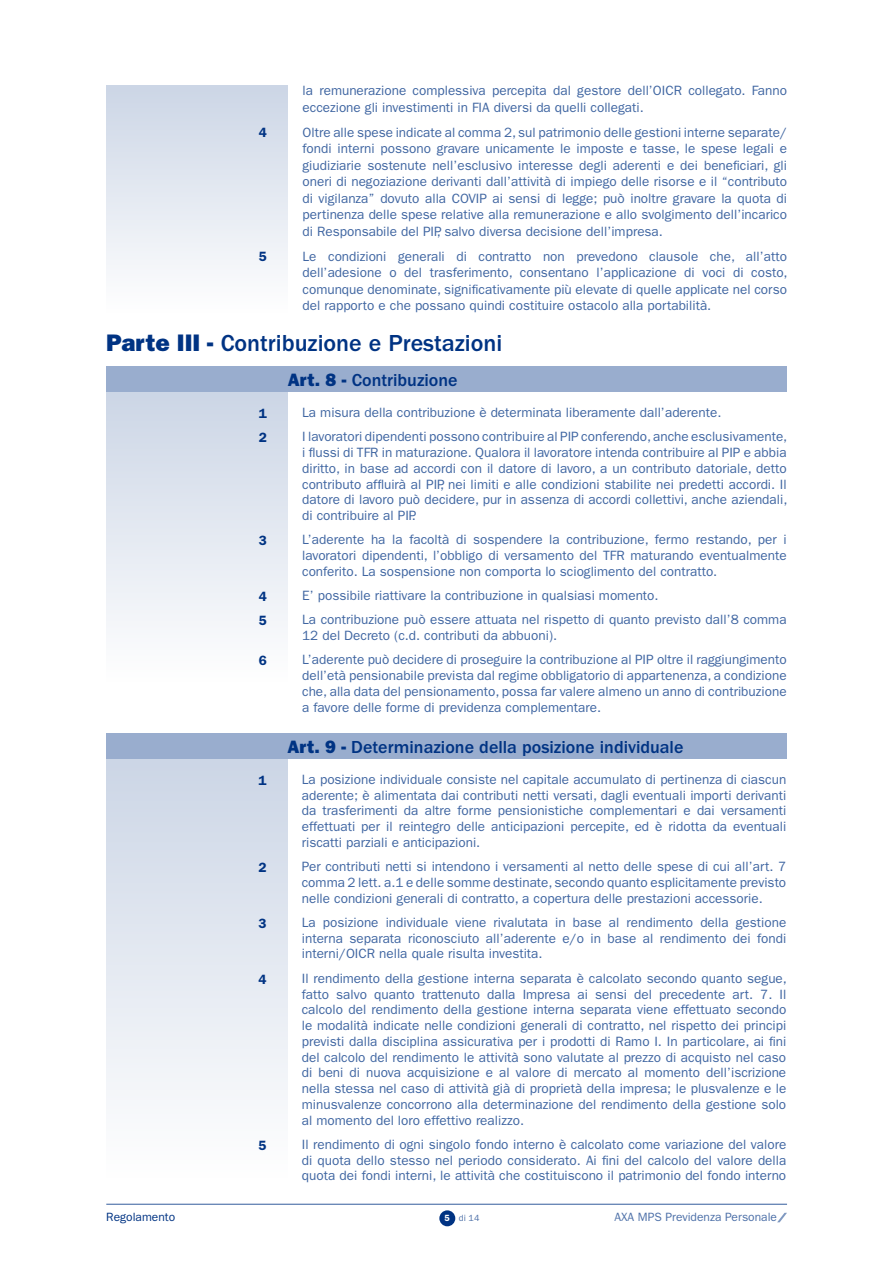
<style>
.page{position:relative;width:893px;height:1263px;background:#fff}
.page>*{position:absolute;margin:0;border:0;box-sizing:border-box;transform-origin:0 0}
.t1{font:500 24px "Franklin Gothic";color:#003383}
.t2{font:500 18px "Franklin Gothic";color:#003383}
.t3{font:13.5px/15.8px "Franklin Gothic";color:#4066a2;text-align:justify}
.t4{font:600 13.5px/24.3px "Franklin Gothic";color:#003383}
.t5{font:12px "Franklin Gothic";color:#4d70a8}
.t6{font:12px "Franklin Gothic";color:#003383}
.t7{font:9px "Franklin Gothic";color:#4d70a8}
.s1{font-weight:800}
.s2{font-weight:600;color:#fff}
</style>
<div class="page">
<svg style="left:777px;top:1213px;width:10px;height:9px"></svg>
<hr style="left:106px;top:1204px;width:681px;height:1px;background:#335c9c">
<div style="left:439px;top:1210px;width:16px;height:16px;background:#003383;border-radius:50%"></div>
<div style="left:106px;top:392px;width:182px;height:290px;background:linear-gradient(to bottom,#ccd5e5,#fefefe)"></div>
<div style="left:106px;top:366px;width:681px;height:26px;background:#99adce"></div>
<div style="left:106px;top:759px;width:181px;height:419px;background:linear-gradient(to bottom,#ccd5e5,#fefefe)"></div>
<div style="left:106px;top:733px;width:681px;height:25px;background:#99adce"></div>
<div style="left:106px;top:85px;width:182px;height:228px;background:linear-gradient(to bottom,#ccd5e6,#fefefe)"></div>
<p class="t3" style="left:303px;top:82px;width:486px;line-height:16.5px">la remunerazione complessiva percepita dal gestore dell’OICR collegato. Fanno eccezione gli investimenti in FIA diversi da quelli collegati.</p>
<p class="t3" style="left:303px;top:124px;width:486px;line-height:16.5px">Oltre alle spese indicate al comma 2, sul patrimonio delle gestioni interne separate/ fondi interni possono gravare unicamente le imposte e tasse, le spese legali e giudiziarie sostenute nell’esclusivo interesse degli aderenti e dei beneficiari, gli oneri di negoziazione derivanti dall’attività di impiego delle risorse e il “contributo di vigilanza” dovuto alla COVIP ai sensi di legge; può inoltre gravare la quota di pertinenza delle spese relative alla remunerazione e allo svolgimento dell’incarico di Responsabile del PIP, salvo diversa decisione dell’impresa.</p>
<p class="t3" style="left:303px;top:248px;width:487px;line-height:16.5px">Le condizioni generali di contratto non prevedono clausole che, all’atto dell’adesione o del trasferimento, consentano l’applicazione di voci di costo, comunque denominate, significativamente più elevate di quelle applicate nel corso del rapporto e che possano quindi costituire ostacolo alla portabilità.</p>
<h1 class="t1" style="left:106px;top:330px;width:397px"><span class="s1">Parte III -</span> Contribuzione e Prestazioni</h1>
<p class="t4" style="left:259px;top:120px;width:10px">4</p>
<p class="t4" style="left:259px;top:244px;width:10px">5</p>
<p class="t4" style="left:259px;top:401px;width:10px">1<br>2</p>
<p class="t4" style="left:259px;top:528px;width:10px">3</p>
<p class="t4" style="left:259px;top:584px;width:10px">4<br>5</p>
<p class="t4" style="left:259px;top:648px;width:10px">6</p>
<p class="t4" style="left:258px;top:768px;width:10px">1</p>
<p class="t4" style="left:258px;top:855px;width:10px">2</p>
<p class="t4" style="left:258px;top:911px;width:10px">3</p>
<p class="t4" style="left:258px;top:967px;width:10px">4</p>
<p class="t4" style="left:258px;top:1133px;width:10px">5</p>
<h2 class="t2" style="left:288px;top:370px;width:171px"><span class="s1">Art. 8 -</span> Contribuzione</h2>
<p class="t3" style="left:302px;top:400px;width:487px;line-height:24.3px">La misura della contribuzione è determinata liberamente dall’aderente.<br>I lavoratori dipendenti possono contribuire al PIP conferendo, anche esclusivamente,</p>
<p class="t3" style="left:302px;top:445px;width:487px">i flussi di TFR in maturazione. Qualora il lavoratore intenda contribuire al PIP e abbia diritto, in base ad accordi con il datore di lavoro, a un contributo datoriale, detto contributo affluirà al PIP, nei limiti e alle condizioni stabilite nei predetti accordi. Il datore di lavoro può decidere, pur in assenza di accordi collettivi, anche aziendali, di contribuire al PIP.</p>
<p class="t3" style="left:302px;top:532px;width:486px">L’aderente ha la facoltà di sospendere la contribuzione, fermo restando, per i lavoratori dipendenti, l’obbligo di versamento del TFR maturando eventualmente conferito. La sospensione non comporta lo scioglimento del contratto.</p>
<p class="t3" style="left:302px;top:583px;width:486px;line-height:24.3px">E’ possibile riattivare la contribuzione in qualsiasi momento.<br>La contribuzione può essere attuata nel rispetto di quanto previsto dall’8 comma</p>
<p class="t3" style="left:302px;top:623px;width:486px;line-height:24.3px">12 del Decreto (c.d. contributi da abbuoni).<br>L’aderente può decidere di proseguire la contribuzione al PIP oltre il raggiungimento</p>
<p class="t3" style="left:302px;top:668px;width:486px">dell’età pensionabile prevista dal regime obbligatorio di appartenenza, a condizione che, alla data del pensionamento, possa far valere almeno un anno di contribuzione a favore delle forme di previdenza complementare.</p>
<h2 class="t2" style="left:287px;top:736px;width:397px"><span class="s1">Art. 9 -</span> Determinazione della posizione individuale</h2>
<p class="t3" style="left:302px;top:771px;width:486px">La posizione individuale consiste nel capitale accumulato di pertinenza di ciascun aderente; è alimentata dai contributi netti versati, dagli eventuali importi derivanti da trasferimenti da altre forme pensionistiche complementari e dai versamenti effettuati per il reintegro delle anticipazioni percepite, ed è ridotta da eventuali riscatti parziali e anticipazioni.</p>
<p class="t3" style="left:302px;top:859px;width:486px">Per contributi netti si intendono i versamenti al netto delle spese di cui all’art. 7 comma 2 lett. a.1 e delle somme destinate, secondo quanto esplicitamente previsto nelle condizioni generali di contratto, a copertura delle prestazioni accessorie.</p>
<p class="t3" style="left:302px;top:915px;width:486px">La posizione individuale viene rivalutata in base al rendimento della gestione interna separata riconosciuto all’aderente e/o in base al rendimento dei fondi interni/OICR nella quale risulta investita.</p>
<p class="t3" style="left:302px;top:970px;width:487px">Il rendimento della gestione interna separata è calcolato secondo quanto segue, fatto salvo quanto trattenuto dalla Impresa ai sensi del precedente art. 7. Il calcolo del rendimento della gestione interna separata viene effettuato secondo le modalità indicate nelle condizioni generali di contratto, nel rispetto dei principi previsti dalla disciplina assicurativa per i prodotti di Ramo I. In particolare, ai fini del calcolo del rendimento le attività sono valutate al prezzo di acquisto nel caso di beni di nuova acquisizione e al valore di mercato al momento dell’iscrizione nella stessa nel caso di attività già di proprietà della impresa; le plusvalenze e le minusvalenze concorrono alla determinazione del rendimento della gestione solo al momento del loro effettivo realizzo.</p>
<p class="t3" style="left:302px;top:1136px;width:486px">Il rendimento di ogni singolo fondo interno è calcolato come variazione del valore di quota dello stesso nel periodo considerato. Ai fini del calcolo del valore della quota dei fondi interni, le attività che costituiscono il patrimonio del fondo interno</p>
<p class="t6" style="left:106px;top:1210px;width:70px">Regolamento</p>
<p class="t7" style="left:445px;top:1212px;width:36px"><span class="s2">5</span> di 14</p>
<p class="t5" style="left:614px;top:1210px;width:164px">AXA MPS Previdenza Personale</p>
</div>
